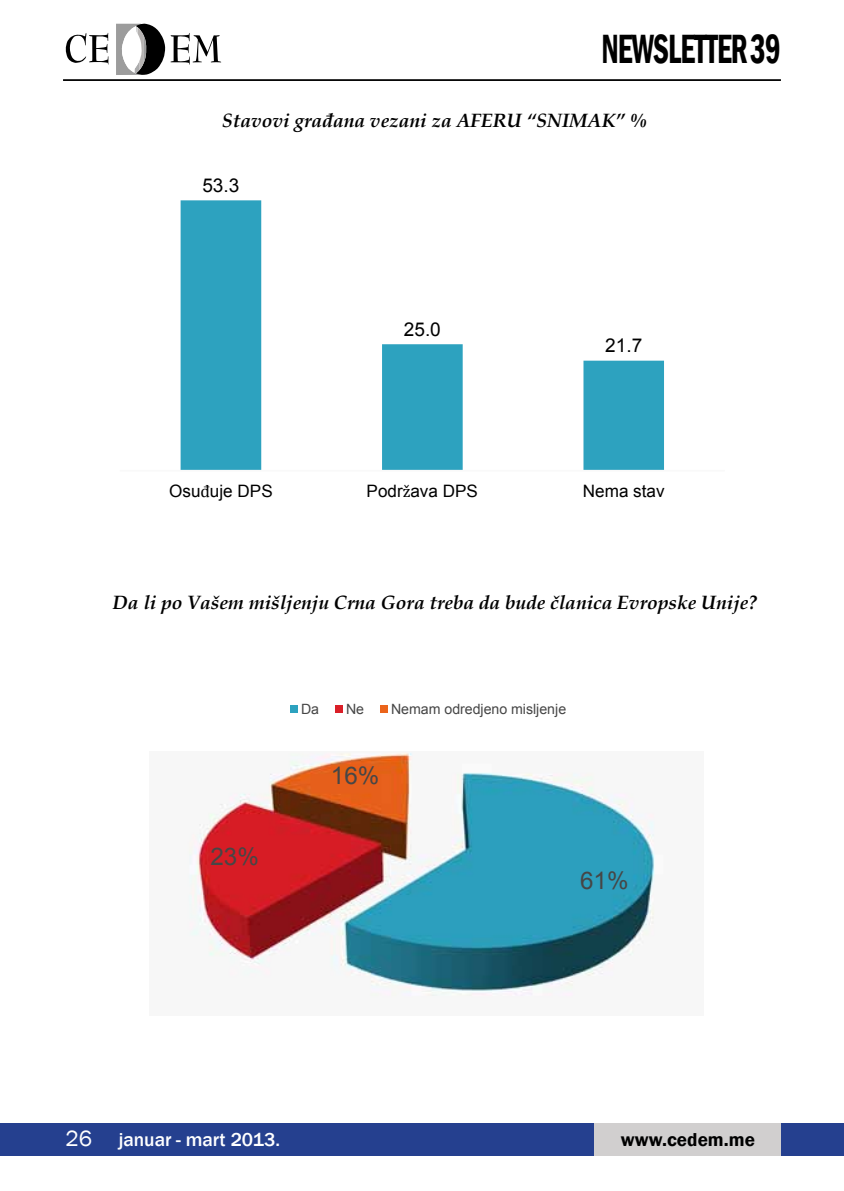
<style>
.page{position:relative;width:844px;height:1191px;background:#fff}
.page>*{position:absolute;margin:0;border:0;box-sizing:border-box;transform-origin:0 0}
.t1{font:600 condensed 42px "Franklin Gothic";letter-spacing:-.025em;color:#000;scale:.74 1}
.t2{font:24.15px "Arial";color:#464646}
.t3{font:italic 700 19.25px "Book Antiqua";color:#000}
.t4{font:500 19.25px "Franklin Gothic";color:#fff}
.t5{font:600 19.25px "Franklin Gothic";color:#000}
.t6{font:19.07px "Arial";color:#000}
.t7{font:17.15px "Arial";color:#000}
.t8{font:14.17px "Arial";color:#464646}
.s1{font-family:"Cambria Math"}
.s2{font-weight:400;font-size:22.75px}
</style>
<div class="page">
<hr style="left:63px;top:79px;width:717px;height:2px;background:#000">
<svg style="left:65px;top:33px;width:43px;height:31px"></svg>
<svg style="left:116px;top:24px;width:105px;height:51px"></svg>
<div style="left:0;top:1123px;width:843px;height:32px;background:#25408f"></div>
<div style="left:594px;top:1123px;width:186px;height:32px;background:#d1cfcf"></div>
<hr style="left:843px;top:1123px;width:1px;height:32px;background:#25408f">
<img style="left:188px;top:752px;width:467px;height:244px">
<div style="left:290px;top:706px;width:8px;height:7px;background:#2da2bf"></div>
<div style="left:335px;top:706px;width:8px;height:7px;background:#da1f28"></div>
<div style="left:380px;top:706px;width:8px;height:7px;background:#eb641b"></div>
<svg style="left:180px;top:200px;width:483px;height:270px"></svg>
<h1 class="t1" style="left:601px;top:21px;width:244px">NEWSLETTER 39</h1>
<p class="t3" style="left:222px;top:107px;width:426px">Stavovi građana vezani za AFERU “SNIMAK” %</p>
<p class="t6" style="left:202px;top:175px;width:39px">53.3</p>
<p class="t6" style="left:403px;top:319px;width:39px">25.0</p>
<p class="t6" style="left:605px;top:335px;width:39px">21.7</p>
<p class="t7" style="left:169px;top:481px;width:105px">Osu<span class="s1">đ</span>uje DPS</p>
<p class="t7" style="left:366px;top:481px;width:113px">Podr<span class="s1">ž</span>ava DPS</p>
<p class="t7" style="left:582px;top:481px;width:83px">Nema stav</p>
<p class="t3" style="left:113px;top:589px;width:645px">Da li po Vašem mišljenju Crna Gora treba da bude članica Evropske Unije?</p>
<p class="t8" style="left:301px;top:701px;width:20px">Da</p>
<p class="t8" style="left:346px;top:701px;width:20px">Ne</p>
<p class="t8" style="left:391px;top:701px;width:177px">Nemam odredjeno misljenje</p>
<p class="t2" style="left:210px;top:843px;width:50px">23%</p>
<p class="t2" style="left:331px;top:762px;width:50px">16%</p>
<p class="t2" style="left:580px;top:868px;width:50px">61%</p>
<p class="t4" style="left:66px;top:1127px;width:216px"><span class="s2">26</span> januar - mart 2013.</p>
<p class="t5" style="left:620px;top:1127px;width:135px">www.cedem.me</p>
</div>
